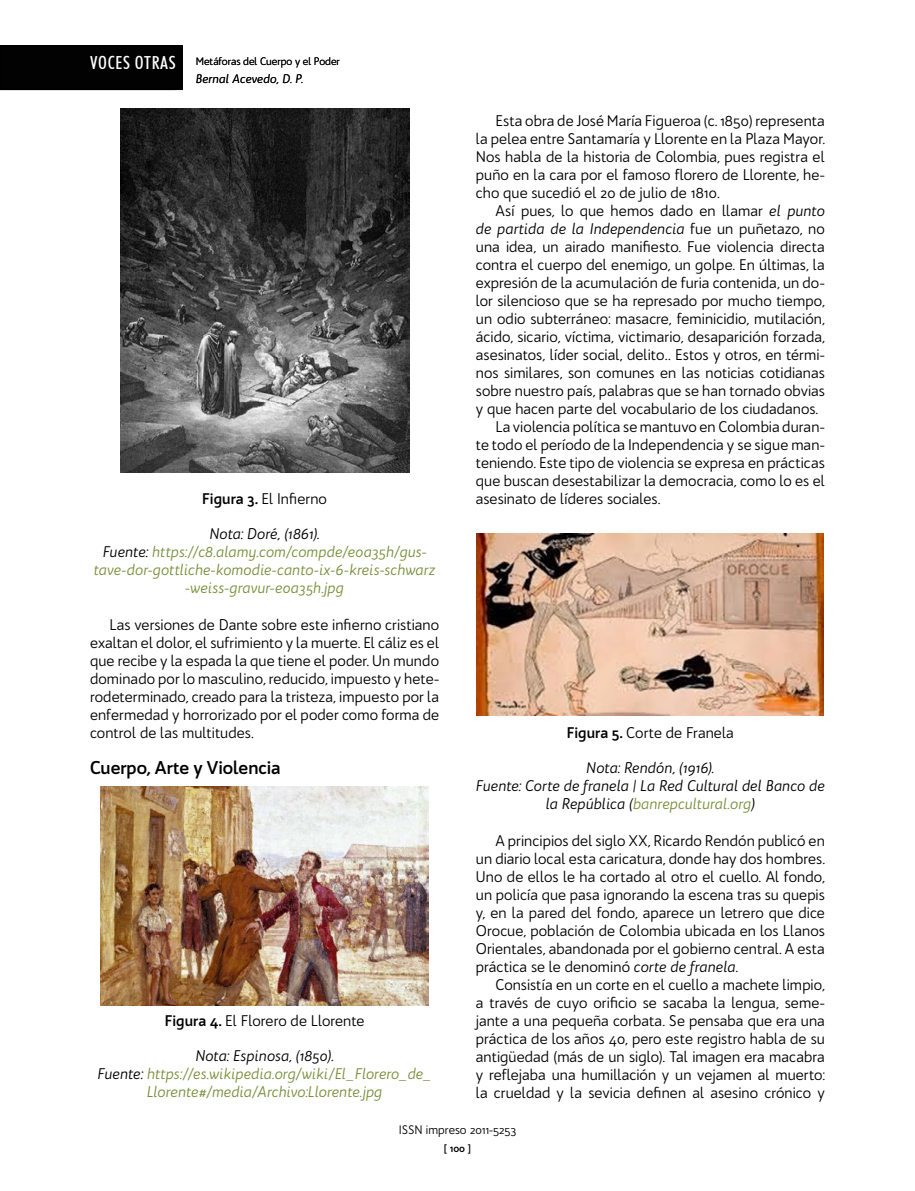
<style>
.page{position:relative;width:915px;height:1191px;background:#fff}
.page>*{position:absolute;margin:0;border:0;box-sizing:border-box;transform-origin:0 0}
.t1{font:500 condensed 21px "Futura BT";letter-spacing:.04em;color:#fff}
.t2{font:700 18px "Bw Quinta Pro";color:#000}
.t3{font:500 condensed 18px "Futura BT";letter-spacing:.04em;color:#fff}
.t4{font:15px/18px "Bw Quinta Pro";color:#000;text-align:justify}
.t5{font:italic 15px/18px "Bw Quinta Pro";color:#798f3b;text-align:center}
.t6{font:italic 15px/18px "Bw Quinta Pro";color:#000;text-align:center}
.t7{font:12px "Bw Quinta Pro";color:#000}
.t8{font:italic 12px "Bw Quinta Pro";letter-spacing:.01em;color:#000}
.t9{font:10.5px "Bw Quinta Pro";color:#000}
.t10{font:700 10.5px "Bw Quinta Pro";color:#000}
.s1{font-weight:700}
.s2{color:#000}
.s3{font-style:italic}
.s4{font-style:normal}
.s5{color:#798f3b}
</style>
<div class="page">
<div style="left:1px;top:46px;width:181px;height:43px;background:#020203"></div>
<div style="left:0;top:45px;width:183px;height:45px;border:2px solid #000"></div>
<img style="left:120px;top:108px;width:289px;height:364px">
<img style="left:101px;top:786px;width:327px;height:219px">
<img style="left:477px;top:533px;width:346px;height:182px">
<p class="t3" style="left:90px;top:52px;width:87px">VOCES OTRAS</p>
<h1 class="t1" style="left:90px;top:51px;width:65px">DOSSIER</h1>
<p class="t9" style="left:196px;top:54px;width:146px">Metáforas del Cuerpo y el Poder</p>
<p class="t8" style="left:196px;top:71px;width:109px">Bernal Acevedo, D. P.</p>
<p class="t4" style="left:202px;top:490px;width:126px"><span class="s1">Figura 3.</span> El Infierno</p>
<p class="t5" style="left:94px;top:525px;width:343px"><span class="s2">Nota: Doré, (1861).<br>Fuente:</span> https://c8.alamy.com/compde/e0a35h/gus&shy;tave-dor-gottliche-komodie-canto-ix-6-kreis-schwarz -weiss-gravur-e0a35h.jpg</p>
<p class="t4" style="left:90px;top:616px;width:350px;text-indent:20px">Las versiones de Dante sobre este infierno cristiano exaltan el dolor, el sufrimiento y la muerte. El cáliz es el que recibe y la espada la que tiene el poder. Un mundo dominado por lo masculino, reducido, impuesto y hete&shy;rodeterminado, creado para la tristeza, impuesto por la enfermedad y horrorizado por el poder como forma de control de las multitudes.</p>
<p class="t2" style="left:90px;top:756px;width:192px">Cuerpo, Arte y Violencia</p>
<p class="t4" style="left:165px;top:1012px;width:201px"><span class="s1">Figura 4.</span> El Florero de Llorente</p>
<p class="t5" style="left:98px;top:1047px;width:335px"><span class="s2">Nota: Espinosa, (1850).<br>Fuente:</span> https://es.wikipedia.org/wiki/El_Florero_de_<br>Llorente#/media/Archivo:Llorente.jpg</p>
<p class="t4" style="left:475px;top:112px;width:350px;text-indent:20px">Esta obra de José María Figueroa (c. 1850) representa la pelea entre Santamaría y Llorente en la Plaza Mayor.<br>Nos habla de la historia de Colombia, pues registra el puño en la cara por el famoso florero de Llorente, he&shy;cho que sucedió el 20 de julio de 1810.</p>
<p class="t4" style="left:495px;top:202px;width:331px">Así pues, lo que hemos dado en llamar <span class="s3">el punto</span></p>
<p class="t6" style="left:475px;top:220px;width:350px">de partida de la Independencia <span class="s4">fue un puñetazo, no</span></p>
<p class="t4" style="left:475px;top:238px;width:350px">una idea, un airado manifiesto. Fue violencia directa</p>
<p class="t4" style="left:475px;top:256px;width:350px">contra el cuerpo del enemigo, un golpe. En últimas, la</p>
<p class="t4" style="left:475px;top:274px;width:350px">expresión de la acumulación de furia contenida, un do-</p>
<p class="t4" style="left:475px;top:292px;width:350px">lor silencioso que se ha represado por mucho tiempo,</p>
<p class="t4" style="left:475px;top:310px;width:350px">un odio subterráneo: masacre, feminicidio, mutilación,</p>
<p class="t4" style="left:475px;top:328px;width:350px">ácido, sicario, víctima, victimario, desaparición forzada,</p>
<p class="t4" style="left:475px;top:346px;width:350px">asesinatos, líder social, delito… Estos y otros, en térmi-</p>
<p class="t4" style="left:475px;top:364px;width:350px">nos similares, son comunes en las noticias cotidianas</p>
<p class="t4" style="left:475px;top:382px;width:350px">sobre nuestro país, palabras que se han tornado obvias</p>
<p class="t4" style="left:475px;top:400px;width:344px">y que hacen parte del vocabulario de los ciudadanos.</p>
<p class="t4" style="left:495px;top:418px;width:331px">La violencia política se mantuvo en Colombia duran-</p>
<p class="t4" style="left:475px;top:436px;width:350px">te todo el período de la Independencia y se sigue man-</p>
<p class="t4" style="left:475px;top:454px;width:350px">teniendo. Este tipo de violencia se expresa en prácticas</p>
<p class="t4" style="left:475px;top:472px;width:350px">que buscan desestabilizar la democracia, como lo es el</p>
<p class="t4" style="left:475px;top:490px;width:186px">asesinato de líderes sociales.</p>
<p class="t4" style="left:566px;top:724px;width:169px"><span class="s1">Figura 5.</span> Corte de Franela</p>
<p class="t6" style="left:475px;top:759px;width:350px">Nota: Rendón, (1916).<br>Fuente: Corte de franela | La Red Cultural del Banco de la República (<span class="s5">banrepcultural.org</span>)</p>
<p class="t4" style="left:475px;top:832px;width:350px;text-indent:20px">A principios del siglo XX, Ricardo Rendón publicó en un diario local esta caricatura, donde hay dos hombres.<br>Uno de ellos le ha cortado al otro el cuello. Al fondo, un policía que pasa ignorando la escena tras su quepis y, en la pared del fondo, aparece un letrero que dice Orocue, población de Colombia ubicada en los Llanos Orientales, abandonada por el gobierno central. A esta práctica se le denominó <span class="s3">corte de franela</span>.</p>
<p class="t4" style="left:475px;top:976px;width:350px;text-indent:20px">Consistía en un corte en el cuello a machete limpio, a través de cuyo orificio se sacaba la lengua, seme&shy;jante a una pequeña corbata. Se pensaba que era una práctica de los años 40, pero este registro habla de su antigüedad (más de un siglo). Tal imagen era macabra y reflejaba una humillación y un vejamen al muerto: la crueldad y la sevicia definen al asesino crónico y</p>
<p class="t7" style="left:398px;top:1122px;width:119px">ISSN impreso 2011-5253</p>
<p class="t10" style="left:444px;top:1142px;width:28px">[ 100 ]</p>
</div>
